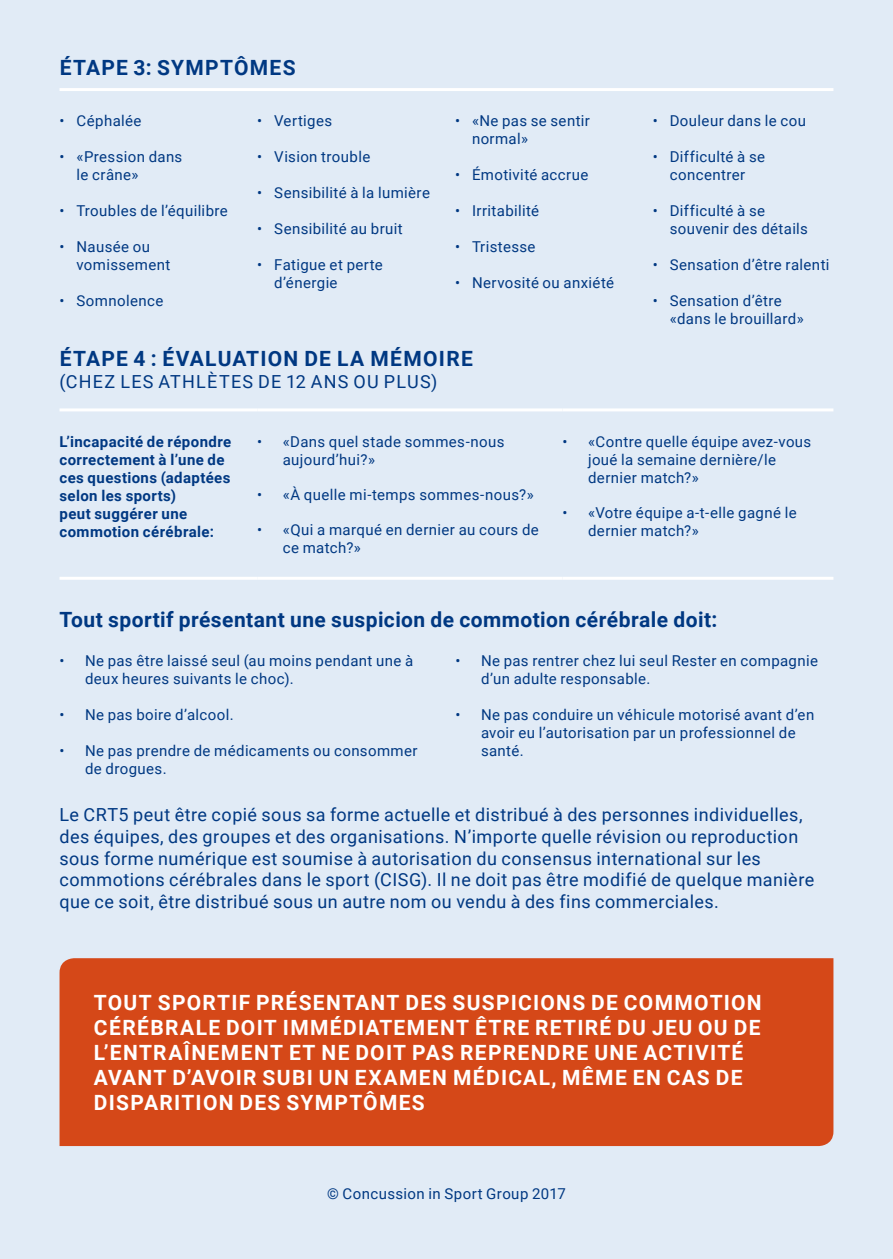
<style>
.page{position:relative;width:893px;height:1259px;background:#e1ebf6}
.page>*{position:absolute;margin:0;border:0;box-sizing:border-box;transform-origin:0 0}
.t1{font:700 21px/25.2px "Roboto";letter-spacing:.06em;color:#fff}
.t2{font:700 21px "Roboto";letter-spacing:.025em;color:#003882}
.t3{font:700 21px "Roboto";letter-spacing:.06em;color:#003882}
.t4{font:18px/21.6px "Roboto";letter-spacing:.025em;color:#003882}
.t5{font:18px "Roboto";letter-spacing:.065em;color:#003882}
.t6{font:15px/18px "Roboto";letter-spacing:.025em;color:#003882}
.t7{font:700 15px/18px "Roboto";letter-spacing:.025em;color:#003882}
</style>
<div class="page">
<hr style="left:60px;top:88px;width:773px;height:3px;background:#fff">
<hr style="left:60px;top:408px;width:197px;height:3px;background:#fff">
<hr style="left:257px;top:408px;width:306px;height:3px;background:#fff">
<hr style="left:563px;top:408px;width:270px;height:3px;background:#fff">
<hr style="left:60px;top:577px;width:197px;height:3px;background:#fff">
<hr style="left:257px;top:577px;width:306px;height:3px;background:#fff">
<hr style="left:563px;top:577px;width:270px;height:3px;background:#fff">
<div style="left:60px;top:958px;width:773px;height:188px;background:#d54818"></div>
<h1 class="t3" style="left:60px;top:56px;width:237px">ÉTAPE 3: SYMPTÔMES</h1>
<p class="t6" style="left:60px;top:112px;width:83px">• Céphalée</p>
<p class="t6" style="left:77px;top:148px;width:107px;text-indent:-17px">• «Pression dans le crâne»</p>
<p class="t6" style="left:60px;top:202px;width:170px">• Troubles de l’équilibre</p>
<p class="t6" style="left:77px;top:238px;width:96px;text-indent:-17px">• Nausée ou vomissement</p>
<p class="t6" style="left:60px;top:292px;width:105px">• Somnolence</p>
<p class="t6" style="left:257px;top:112px;width:76px">• Vertiges</p>
<p class="t6" style="left:257px;top:148px;width:115px">• Vision trouble</p>
<p class="t6" style="left:257px;top:184px;width:174px">• Sensibilité à la lumière</p>
<p class="t6" style="left:257px;top:220px;width:147px">• Sensibilité au bruit</p>
<p class="t6" style="left:274px;top:256px;width:110px;text-indent:-17px">• Fatigue et perte d’énergie</p>
<p class="t6" style="left:472px;top:112px;width:120px;text-indent:-17px">• «Ne pas se sentir normal»</p>
<p class="t6" style="left:455px;top:166px;width:135px">• Émotivité accrue</p>
<p class="t6" style="left:455px;top:202px;width:86px">• Irritabilité</p>
<p class="t6" style="left:455px;top:238px;width:82px">• Tristesse</p>
<p class="t6" style="left:455px;top:274px;width:161px">• Nervosité ou anxiété</p>
<h1 class="t3" style="left:60px;top:347px;width:414px">ÉTAPE 4 : ÉVALUATION DE LA MÉMOIRE</h1>
<p class="t5" style="left:60px;top:371px;width:379px">(CHEZ LES ATHLÈTES DE 12 ANS OU PLUS)</p>
<p class="t6" style="left:653px;top:112px;width:155px">• Douleur dans le cou</p>
<p class="t6" style="left:653px;top:148px;width:114px;text-align:center">• Difficulté à se concentrer</p>
<p class="t6" style="left:670px;top:202px;width:140px;text-indent:-17px">• Difficulté à se souvenir des détails</p>
<p class="t6" style="left:653px;top:256px;width:178px">• Sensation d’être ralenti</p>
<p class="t6" style="left:670px;top:292px;width:135px;text-indent:-17px">• Sensation d’être «dans le brouillard»</p>
<p class="t7" style="left:60px;top:432px;width:173px">L’incapacité de répondre correctement à l’une de ces questions (adaptées selon les sports)<br>peut suggérer une commotion cérébrale:</p>
<p class="t6" style="left:283px;top:432px;width:223px;text-indent:-26px">• «Dans quel stade sommes-nous aujourd’hui?»</p>
<p class="t6" style="left:257px;top:485px;width:278px">• «À quelle mi-temps sommes-nous?»</p>
<p class="t6" style="left:283px;top:520px;width:258px;text-indent:-26px">• «Qui a marqué en dernier au cours de ce match?»</p>
<p class="t6" style="left:588px;top:432px;width:225px;text-indent:-26px">• «Contre quelle équipe avez-vous joué la semaine dernière/le dernier match?»</p>
<p class="t6" style="left:588px;top:503px;width:210px;text-indent:-26px">• «Votre équipe a-t-elle gagné le dernier match?»</p>
<h1 class="t2" style="left:60px;top:607px;width:659px">Tout sportif présentant une suspicion de commotion cérébrale doit:</h1>
<p class="t6" style="left:85px;top:652px;width:330px;text-indent:-26px">• Ne pas être laissé seul (au moins pendant une à deux heures suivants le choc).</p>
<p class="t6" style="left:60px;top:706px;width:176px">• Ne pas boire d’alcool.</p>
<p class="t6" style="left:85px;top:742px;width:334px;text-indent:-26px">• Ne pas prendre de médicaments ou consommer de drogues.</p>
<p class="t6" style="left:481px;top:652px;width:338px;text-indent:-26px">• Ne pas rentrer chez lui seul Rester en compagnie d’un adulte responsable.</p>
<p class="t6" style="left:481px;top:706px;width:335px;text-indent:-26px">• Ne pas conduire un véhicule motorisé avant d’en avoir eu l’autorisation par un professionnel de santé.</p>
<p class="t4" style="left:60px;top:804px;width:756px">Le CRT5 peut être copié sous sa forme actuelle et distribué à des personnes individuelles, des équipes, des groupes et des organisations. N’importe quelle révision ou reproduction sous forme numérique est soumise à autorisation du consensus international sur les commotions cérébrales dans le sport (CISG). Il ne doit pas être modifié de quelque manière que ce soit, être distribué sous un autre nom ou vendu à des fins commerciales.</p>
<p class="t1" style="left:94px;top:989px;width:669px">TOUT SPORTIF PRÉSENTANT DES SUSPICIONS DE COMMOTION CÉRÉBRALE DOIT IMMÉDIATEMENT ÊTRE RETIRÉ DU JEU OU DE L’ENTRAÎNEMENT ET NE DOIT PAS REPRENDRE UNE ACTIVITÉ AVANT D’AVOIR SUBI UN EXAMEN MÉDICAL, MÊME EN CAS DE DISPARITION DES SYMPTÔMES</p>
<p class="t6" style="left:327px;top:1185px;width:240px">© Concussion in Sport Group 2017</p>
</div>
